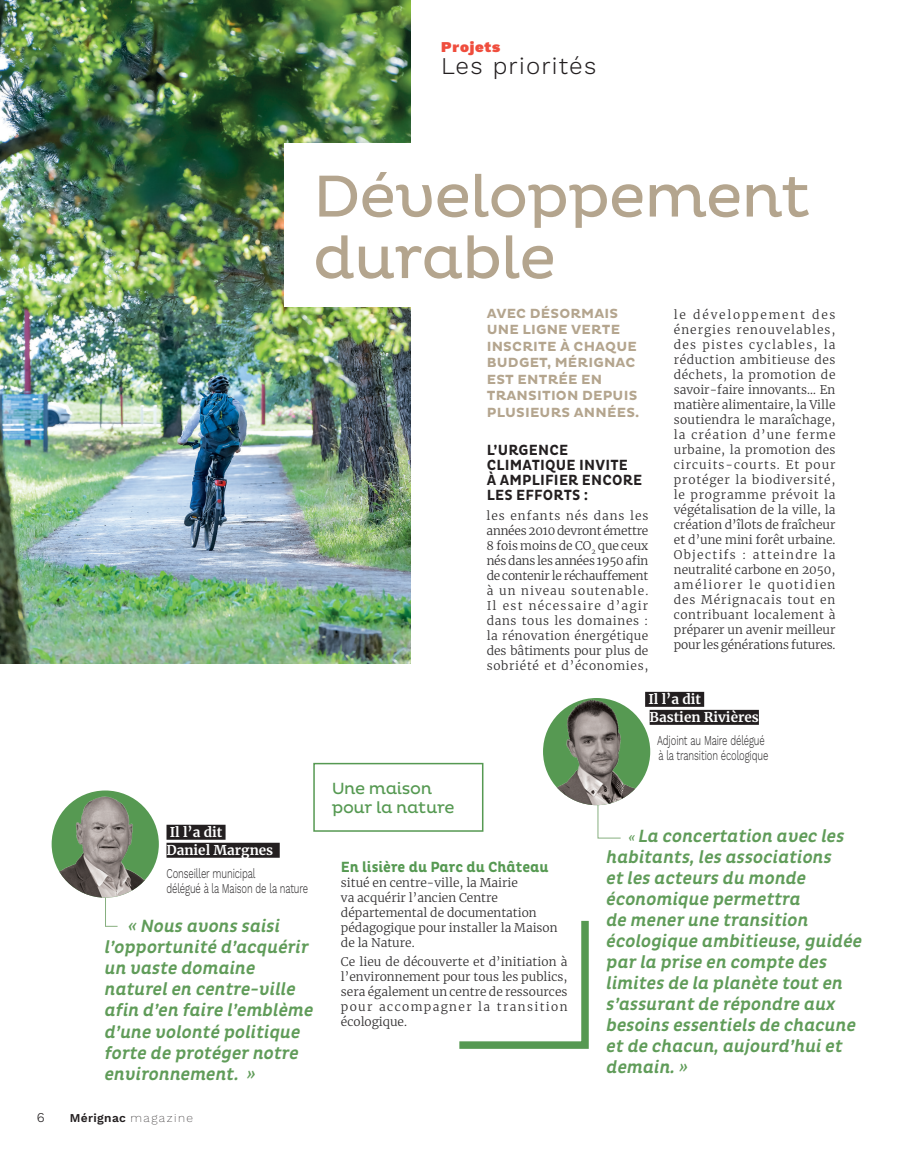
<style>
.page{position:relative;width:906px;height:1160px;background:#fff}
.page>*{position:absolute;margin:0;border:0;box-sizing:border-box;transform-origin:0 0}
.t1{font:60.15px/61.5px "Pluto";letter-spacing:-.02em;color:#b4a58e}
.t2{font:300 24px "Work Sans";letter-spacing:.05em;color:#231f20}
.t3{font:italic 500 18px/21px "Pluto Cond";color:#609c59}
.t4{font:16.5px/19.5px "Pluto";letter-spacing:-.02em;color:#569952}
.t5{font:700 15px/15px "Pluto Cond";letter-spacing:.015em;color:#231f20}
.t6{font:700 15px "Pluto Cond";color:#569952}
.t7{font:900 15px "Work Sans";letter-spacing:.05em;color:#ef4d3d}
.t8{font:700 13.5px/16.5px "Pluto";letter-spacing:.015em;color:#b4a58e}
.t9{font:300 13.5px/15px "Work Sans";letter-spacing:-.01em;color:#312f30;scale:.7 1}
.t10{font:700 13.5px/18px "Merriweather";color:#fff}
.t11{font:300 13.5px "Work Sans";color:#231f20}
.t12{font:300 12px/15px "Merriweather";color:#312f30;text-align:justify}
.t13{font:600 12px "Work Sans";letter-spacing:.03em;color:#231f20}
.s1{font-weight:100}
.s2{font-size:13.5px}
</style>
<div class="page">
<img style="left:0;top:0;width:410px;height:664px">
<div style="left:284px;top:143px;width:578px;height:163px;background:#fff"></div>
<div style="left:166px;top:825px;width:59px;height:15px;background:#231f20"></div>
<div style="left:166px;top:843px;width:114px;height:15px;background:#231f20"></div>
<div style="left:645px;top:692px;width:59px;height:15px;background:#231f20"></div>
<div style="left:649px;top:710px;width:109px;height:15px;background:#231f20"></div>
<svg style="left:105px;top:897px;width:13px;height:30px"></svg>
<svg style="left:597px;top:799px;width:24px;height:40px"></svg>
<img style="left:52px;top:790px;width:107px;height:108px;border-radius:54px">
<img style="left:543px;top:698px;width:107px;height:107px;border-radius:54px">
<div style="left:313px;top:763px;width:170px;height:69px;border:2px solid #569952"></div>
<svg style="left:459px;top:920px;width:130px;height:129px"></svg>
<svg style="left:0;top:0;width:7px;height:7px"></svg>
<p class="t7" style="left:441px;top:38px;width:60px">Projets</p>
<h2 class="t2" style="left:441px;top:52px;width:156px">Les priorités</h2>
<h1 class="t1" style="left:313px;top:166px;width:499px">Développement durable</h1>
<p class="t8" style="left:486px;top:306px;width:154px">AVEC DÉSORMAIS<br>UNE LIGNE VERTE<br>INSCRITE À CHAQUE<br>BUDGET, MÉRIGNAC<br>EST ENTRÉE EN<br>TRANSITION DEPUIS<br>PLUSIEURS ANNÉES.</p>
<p class="t5" style="left:486px;top:443px;width:157px">L’URGENCE<br>CLIMATIQUE INVITE<br>À AMPLIFIER ENCORE<br>LES EFFORTS :</p>
<p class="t12" style="left:486px;top:507px;width:163px">les enfants nés dans les années 2010 devront émettre 8 fois moins de CO<sub>2</sub> que ceux nés dans les années 1950 afin de contenir le réchauffement à un niveau soutenable.<br>Il est nécessaire d’agir dans tous les domaines : la rénovation énergétique des bâtiments pour plus de sobriété et d’économies,</p>
<p class="t12" style="left:673px;top:306px;width:163px">le développement des énergies renouvelables, des pistes cyclables, la réduction ambitieuse des déchets, la promotion de savoir-faire innovants… En matière alimentaire, la Ville soutiendra le maraîchage, la création d’une ferme urbaine, la promotion des circuits-courts. Et pour protéger la biodiversité, le programme prévoit la végétalisation de la ville, la création d’îlots de fraîcheur et d’une mini forêt urbaine.<br>Objectifs : atteindre la neutralité carbone en 2050, améliorer le quotidien des Mérignacais tout en contribuant localement à préparer un avenir meilleur pour les générations futures.</p>
<p class="t10" style="left:166px;top:822px;width:108px">Il l’a dit<br>Daniel Margnes</p>
<p class="t9" style="left:166px;top:867px;width:204px">Conseiller municipal<br>délégué à la Maison de la nature</p>
<h3 class="t3" style="left:104px;top:916px;width:214px;text-indent:23px">« Nous avons saisi l’opportunité d’acquérir un vaste domaine naturelen centre-ville afin d’en faire l’emblème d’une volonté politique forte de protéger notre environnement. »</h3>
<p class="t11" style="left:37px;top:1109px;width:9px">6</p>
<p class="t13" style="left:70px;top:1111px;width:125px">Mérignac <span class="s1">magazine</span></p>
<h3 class="t4" style="left:332px;top:779px;width:124px">Une maison pour la nature</h3>
<p class="t6" style="left:341px;top:858px;width:209px">En lisière du Parc du Château</p>
<p class="t12" style="left:341px;top:875px;width:218px;text-align:left">situé en centre-ville, la Mairie<br>va acquérir l’ancien Centre départemental de documentation pédagogique pour installer la Maison de la Nature.</p>
<p class="t12" style="left:341px;top:954px;width:228px">Ce lieu de découverte et d’initiation à l’environnement pour tous les publics, sera également un centre de ressources pour accompagner la transition écologique.</p>
<p class="t10" style="left:648px;top:689px;width:112px">Il l’a dit<br>Bastien Rivières</p>
<p class="t9" style="left:657px;top:734px;width:160px">Adjoint au Maire délégué à la transition écologique</p>
<p class="t3" style="left:605px;top:826px;width:261px;text-indent:22px"><span class="s2">«</span> La concertation avec les habitants,les associations<br>et les acteurs du monde économique permettra<br>de mener une transition écologique ambitieuse,guidée par la prise en compte des limites de la planète tout en s’assurant de répondre aux besoins essentiels de chacune et de chacun,aujourd’huiet demain.»</p>
</div>
